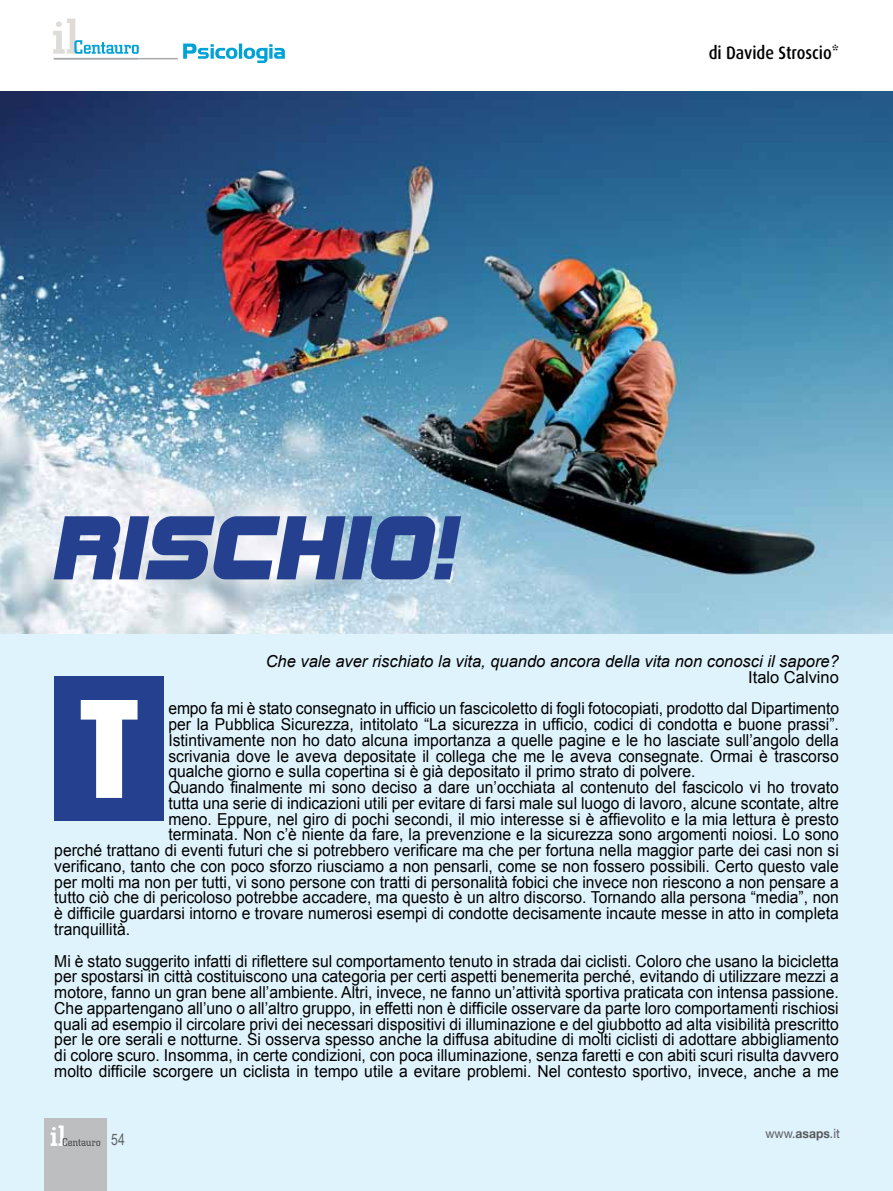
<style>
.page{position:relative;width:893px;height:1191px;background:#fff}
.page>*{position:absolute;margin:0;border:0;box-sizing:border-box;transform-origin:0 0}
.t1{font:500 18px "Dax";color:#000;scale:.9 1}
.t2{font:16.5px/15.8px "Arial";color:#000;text-align:justify;scale:.95 1}
.t3{font:16.5px/31.5px "Arial";color:#000;text-align:right}
.t4{font:italic 16.5px "Arial";color:#000}
.t5{font:15.75px "Arial Narrow";color:#636466;scale:.95 1}
.t6{font:12.75px "Helvetica Neue";color:#58595b;scale:.95 1}
.s1{font-weight:700}
</style>
<div class="page">
<div style="left:0;top:634px;width:893px;height:557px;background:#dff3fd"></div>
<img style="left:0;top:91px;width:893px;height:543px">
<div style="left:54px;top:676px;width:110px;height:145px;background:#25408f"></div>
<div style="left:45px;top:1118px;width:62px;height:73px;background:#bcbec0"></div>
<svg style="left:51px;top:1125px;width:49px;height:21px"></svg>
<svg style="left:53px;top:19px;width:86px;height:35px"></svg>
<hr style="left:53px;top:58px;width:85px;height:1px;background:#a7a9ac">
<svg style="left:183px;top:44px;width:102px;height:19px"></svg>
<hr style="left:54px;top:58px;width:124px;height:1px;background:#a7a9ac">
<svg style="left:54px;top:516px;width:407px;height:63px;background:#5d73ac"></svg>
<svg style="left:81px;top:700px;width:57px;height:98px"></svg>
<p class="t1" style="left:709px;top:43px;width:146px">di Davide Stroscio*</p>
<p class="t4" style="left:266px;top:650px;width:575px">Che vale aver rischiato la vita, quando ancora della vita non conosci il sapore?</p>
<p class="t3" style="left:168px;top:661px;width:672px">Italo Calvino<br>empo fa mi è stato consegnato in ufficio un fascicoletto di fogli fotocopiati, prodotto dal Dipartimento</p>
<p class="t2" style="left:168px;top:716px;width:707px">per la Pubblica Sicurezza, intitolato “La sicurezza in ufficio, codici di condotta e buone prassi”.</p>
<p class="t2" style="left:168px;top:732px;width:707px">Istintivamente non ho dato alcuna importanza a quelle pagine e le ho lasciate sull’angolo della</p>
<p class="t2" style="left:168px;top:748px;width:707px">scrivania dove le aveva depositate il collega che me le aveva consegnate. Ormai è trascorso</p>
<p class="t2" style="left:168px;top:764px;width:556px">qualche giorno e sulla copertina si è già depositato il primo strato di polvere.</p>
<p class="t2" style="left:168px;top:779px;width:707px">Quando finalmente mi sono deciso a dare un’occhiata al contenuto del fascicolo vi ho trovato</p>
<p class="t2" style="left:168px;top:795px;width:707px">tutta una serie di indicazioni utili per evitare di farsi male sul luogo di lavoro, alcune scontate, altre</p>
<p class="t2" style="left:168px;top:811px;width:707px">meno. Eppure, nel giro di pochi secondi, il mio interesse si è affievolito e la mia lettura è presto</p>
<p class="t2" style="left:168px;top:827px;width:707px">terminata. Non c’è niente da fare, la prevenzione e la sicurezza sono argomenti noiosi. Lo sono</p>
<p class="t2" style="left:54px;top:842px;width:827px">perché trattano di eventi futuri che si potrebbero verificare ma che per fortuna nella maggior parte dei casi non si</p>
<p class="t2" style="left:54px;top:858px;width:827px">verificano, tanto che con poco sforzo riusciamo a non pensarli, come se non fossero possibili. Certo questo vale</p>
<p class="t2" style="left:54px;top:874px;width:827px">per molti ma non per tutti, vi sono persone con tratti di personalità fobici che invece non riescono a non pensare a</p>
<p class="t2" style="left:54px;top:890px;width:827px">tutto ciò che di pericoloso potrebbe accadere, ma questo è un altro discorso. Tornando alla persona “media”, non</p>
<p class="t2" style="left:54px;top:905px;width:827px">è difficile guardarsi intorno e trovare numerosi esempi di condotte decisamente incaute messe in atto in completa</p>
<p class="t2" style="left:54px;top:921px;width:81px">tranquillità.</p>
<p class="t2" style="left:54px;top:953px;width:827px">Mi è stato suggerito infatti di riflettere sul comportamento tenuto in strada dai ciclisti. Coloro che usano la bicicletta per spostarsi in città costituiscono una categoria per certi aspetti benemerita perché, evitando di utilizzare mezzi a motore, fanno un gran bene all’ambiente. Altri, invece, ne fanno un’attività sportiva praticata con intensa passione.<br>Che appartengano all’uno o all’altro gruppo, in effetti non è difficile osservare da parte loro comportamenti rischiosi quali ad esempio il circolare privi dei necessari dispositivi di illuminazione e del giubbotto ad alta visibilità prescritto per le ore serali e notturne. Si osserva spesso anche la diffusa abitudine di molti ciclisti di adottare abbigliamento di colore scuro. Insomma, in certe condizioni, con poca illuminazione, senza faretti e con abiti scuri risulta davvero molto difficile scorgere un ciclista in tempo utile a evitare problemi. Nel contesto sportivo, invece, anche a me</p>
<p class="t5" style="left:111px;top:1127px;width:16px">54</p>
<p class="t6" style="left:765px;top:1126px;width:80px">www.<span class="s1">asaps</span>.it</p>
</div>
